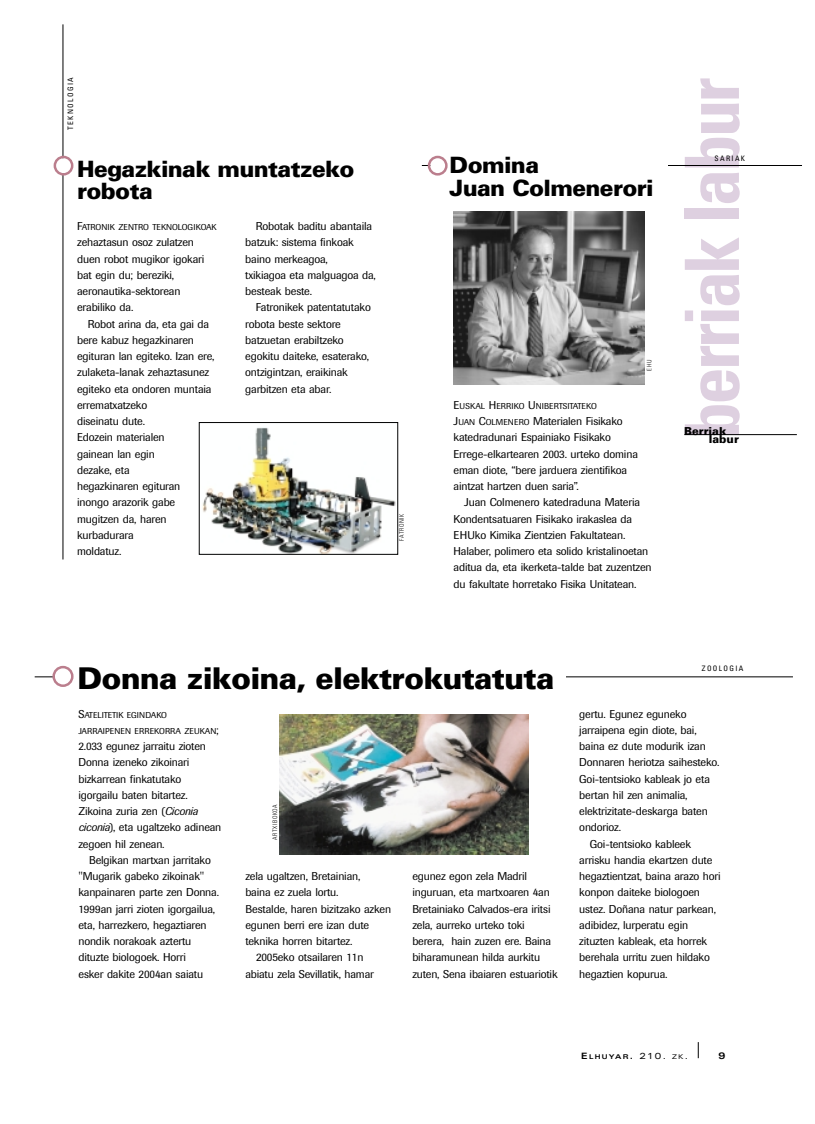
<style>
.page{position:relative;width:815px;height:1124px;background:#fff}
.page>*{position:absolute;margin:0;border:0;box-sizing:border-box;transform-origin:0 0}
.t1{font:700 condensed 75px "Univers";letter-spacing:-.04em;color:#ded0e0}
.t2{font:900 30px "Univers";letter-spacing:-.025em;color:#000}
.t3{font:900 22.5px/22.5px "Univers";letter-spacing:-.025em;color:#000}
.t4{font:11.25px/16.2px "Imago";letter-spacing:-.015em;color:#000}
.t5{font:900 11px/8.1px "Univers";color:#000}
.t6{font:700 expanded 9.38px "Univers";color:#000}
.t7{font:8.5px/16.2px "Imago";color:#000}
.t8{font:condensed 7.5px "Univers";letter-spacing:.18em;color:#000}
.t9{font:700 expanded 6.5px "Univers";letter-spacing:.2em;color:#000}
.t10{font:300 condensed 6.25px "Univers";letter-spacing:.09em;color:#000}
.s1{font-size:11.25px}
.s2{font-size:8.5px}
.s3{font-style:italic}
.s4{font-size:8.75px}
.s5{font-weight:400;font-size:8.75px}
.s6{font-weight:400}
</style>
<div class="page">
<hr style="left:684px;top:434px;width:113px;height:1px;background:#000">
<img style="left:202px;top:427px;width:194px;height:125px">
<div style="left:199px;top:422px;width:199px;height:132px;border:1px solid #000"></div>
<hr style="left:63px;top:24px;width:1px;height:535px;background:#000">
<div style="left:56px;top:158px;width:15px;height:15px;background:#fff;border-radius:50%"></div>
<div style="left:54px;top:156px;width:19px;height:20px;border:2px solid #bb7e8d;border-radius:50%"></div>
<hr style="left:422px;top:165px;width:380px;height:1px;background:#000">
<svg style="left:698px;top:1042px;width:1px;height:16px"></svg>
<hr style="left:35px;top:676px;width:758px;height:1px;background:#000">
<div style="left:63px;top:663px;width:502px;height:39px;background:#fff"></div>
<div style="left:55px;top:668px;width:16px;height:16px;background:#fff;border-radius:50%"></div>
<div style="left:52px;top:666px;width:22px;height:21px;border:2px solid #bb7e8d;border-radius:50%"></div>
<img style="left:454px;top:211px;width:191px;height:174px">
<img style="left:280px;top:714px;width:249px;height:141px">
<div style="left:432px;top:153px;width:236px;height:58px;background:#fff"></div>
<div style="left:430px;top:158px;width:15px;height:15px;background:#fff;border-radius:50%"></div>
<div style="left:428px;top:156px;width:20px;height:20px;border:2px solid #bb7e8d;border-radius:50%"></div>
<p class="t8" style="left:68px;top:130px;width:54px;rotate:-90deg">TEKNOLOGIA</p>
<h3 class="t3" style="left:77px;top:160px;width:279px">Hegazkinak muntatzeko robota</h3>
<p class="t7" style="left:77px;top:220px;width:141px"><span class="s1">F</span>ATRONIK ZENTRO TEKNOLOGIKOAK</p>
<p class="t4" style="left:77px;top:235px;width:129px">zehaztasun osoz zulatzen duen robot mugikor igokari bat egin du; bereziki, aeronautika-sektorean erabiliko da.</p>
<p class="t4" style="left:77px;top:317px;width:139px;text-indent:11px">Robot arina da, eta gai da bere kabuz hegazkinaren egituran lan egiteko. Izan ere, zulaketa-lanak zehaztasunez egiteko eta ondoren muntaia errematxatzeko<br>diseinatu dute.<br>Edozein materialen<br>gainean lan egin<br>dezake, eta<br>hegazkinaren egituran inongo arazorik gabe mugitzen da, haren kurbadurara<br>moldatuz.</p>
<p class="t4" style="left:245px;top:219px;width:132px;text-indent:11px">Robotak baditu abantaila batzuk: sistema finkoak baino merkeagoa,<br>txikiagoa eta malguagoa da, besteak beste.</p>
<p class="t4" style="left:245px;top:300px;width:127px;text-indent:11px">Fatronikek patentatutako robota beste sektore batzuetan erabiltzeko egokitu daiteke, esaterako, ontzigintzan, eraikinak garbitzen eta abar.</p>
<p class="t10" style="left:399px;top:541px;width:28px;rotate:-90deg">FATRONIK</p>
<h3 class="t3" style="left:450px;top:156px;width:206px">Domina<br>Juan Colmenerori</h3>
<p class="t10" style="left:647px;top:371px;width:12px;rotate:-90deg">EHU</p>
<p class="t7" style="left:454px;top:399px;width:145px"><span class="s1">E</span>USKAL <span class="s1">H</span>ERRIKO <span class="s1">U</span>NIBERTSITATEKO</p>
<p class="t4" style="left:454px;top:414px;width:186px">J<span class="s2">UAN</span> C<span class="s2">OLMENERO</span> Materialen Fisikako katedradunari Espainiako Fisikako Errege-elkartearen 2003. urteko domina eman diote, “bere jarduera zientifikoa aintzat hartzen duen saria”.</p>
<p class="t4" style="left:454px;top:495px;width:200px;text-indent:11px">Juan Colmenero katedraduna Materia Kondentsatuaren Fisikako irakaslea da EHUko Kimika Zientzien Fakultatean.<br>Halaber, polimero eta solido kristalinoetan aditua da, eta ikerketa-talde bat zuzentzen du fakultate horretako Fisika Unitatean.</p>
<h2 class="t2" style="left:77px;top:667px;width:478px">Donna zikoina, elektrokutatuta</h2>
<h1 class="t1" style="left:685px;top:439px;width:363px;rotate:-90deg">berriak labur</h1>
<p class="t8" style="left:715px;top:156px;width:32px">SARIAK</p>
<p class="t5" style="left:709px;top:428px;width:32px;text-indent:-25px">Berriak labur</p>
<p class="t8" style="left:702px;top:665px;width:43px">ZOOLOGIA</p>
<p class="t7" style="left:78px;top:707px;width:142px"><span class="s1">S</span>ATELITETIK EGINDAKO<br>JARRAIPENEN ERREKORRA ZEUKAN<span class="s1">;</span></p>
<p class="t4" style="left:78px;top:739px;width:144px">2.033 egunez jarraitu zioten<br>Donna izeneko zikoinari bizkarrean finkatutako igorgailu baten bitartez.<br>Zikoina zuria zen (<span class="s3">Ciconia ciconia</span>), eta ugaltzeko adinean zegoen hil zenean.</p>
<p class="t4" style="left:78px;top:853px;width:142px;text-indent:11px">Belgikan martxan jarritako "Mugarik gabeko zikoinak" kanpainaren parte zen Donna.<br>1999an jarri zioten igorgailua, eta, harrezkero, hegaztiaren nondik norakoak aztertu dituzte biologoek. Horri<br>esker dakite 2004an saiatu</p>
<p class="t10" style="left:273px;top:840px;width:37px;rotate:-90deg">ARTXIBOKOA</p>
<p class="t4" style="left:245px;top:869px;width:117px">zela ugaltzen, Bretainian,</p>
<p class="t4" style="left:245px;top:885px;width:95px">baina ez zuela lortu.</p>
<p class="t4" style="left:245px;top:902px;width:147px">Bestalde, haren bizitzako azken</p>
<p class="t4" style="left:245px;top:918px;width:125px">egunen berri ere izan dute</p>
<p class="t4" style="left:245px;top:934px;width:109px">teknika horren bitartez.</p>
<p class="t4" style="left:256px;top:950px;width:109px">2005eko otsailaren 11n</p>
<p class="t4" style="left:245px;top:967px;width:130px">abiatu zela Sevillatik, hamar</p>
<p class="t4" style="left:412px;top:869px;width:147px">egunez egon zela Madril inguruan, eta martxoaren 4an<br>Bretainiako Calvados-era iritsi zela, aurreko urteko toki berera, hain zuzen ere. Baina biharamunean hilda aurkitu zuten, Sena ibaiaren estuariotik</p>
<p class="t4" style="left:579px;top:707px;width:109px">gertu. Egunez eguneko</p>
<p class="t4" style="left:579px;top:723px;width:119px">jarraipena egin diote, bai,</p>
<p class="t4" style="left:579px;top:739px;width:128px">baina ez dute modurik izan</p>
<p class="t4" style="left:579px;top:755px;width:142px">Donnaren heriotza saihesteko.</p>
<p class="t4" style="left:579px;top:772px;width:132px">Goi-tentsioko kableak jo eta</p>
<p class="t4" style="left:579px;top:788px;width:110px">bertan hil zen animalia,</p>
<p class="t4" style="left:579px;top:804px;width:130px">elektrizitate-deskarga baten</p>
<p class="t4" style="left:579px;top:820px;width:43px">ondorioz.</p>
<p class="t4" style="left:590px;top:837px;width:103px">Goi-tentsioko kableek</p>
<p class="t4" style="left:579px;top:853px;width:135px">arrisku handia ekartzen dute</p>
<p class="t4" style="left:579px;top:869px;width:143px">hegaztientzat, baina arazo hori</p>
<p class="t4" style="left:579px;top:885px;width:122px">konpon daiteke biologoen</p>
<p class="t4" style="left:579px;top:902px;width:138px">ustez. Doñana natur parkean,</p>
<p class="t4" style="left:579px;top:918px;width:110px">adibidez, lurperatu egin</p>
<p class="t4" style="left:579px;top:934px;width:129px">zituzten kableak, eta horrek</p>
<p class="t4" style="left:579px;top:950px;width:132px">berehala urritu zuen hildako</p>
<p class="t4" style="left:579px;top:967px;width:90px">hegaztien kopurua.</p>
<p class="t9" style="left:581px;top:1054px;width:108px"><span class="s4">E</span>LHUYAR<span class="s4">.</span> <span class="s5">210.</span> <span class="s6">ZK</span><span class="s5">.</span></p>
<p class="t6" style="left:719px;top:1052px;width:8px">9</p>
</div>
